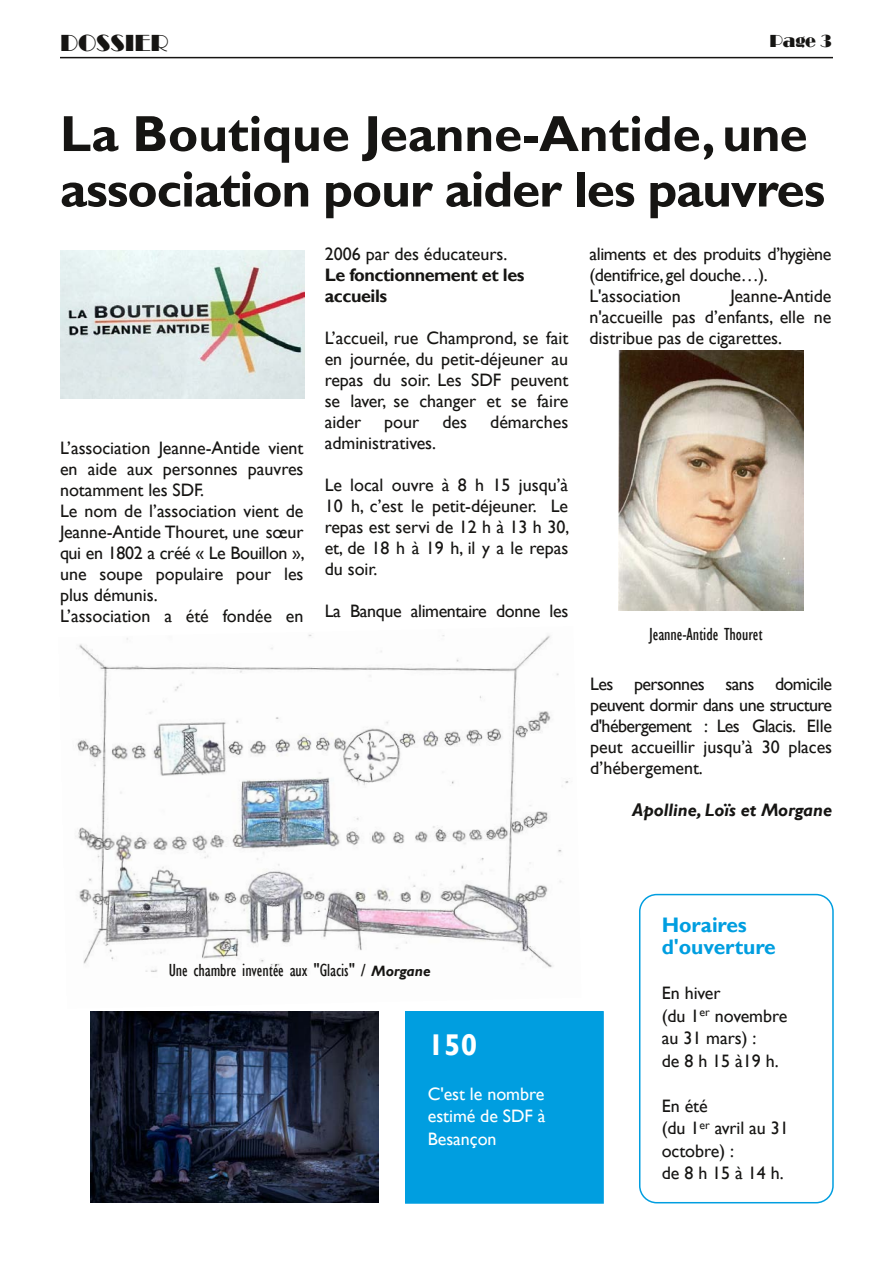
<style>
.page{position:relative;width:893px;height:1263px;background:#fff}
.page>*{position:absolute;margin:0;border:0;box-sizing:border-box;transform-origin:0 0}
.t1{font:700 51px/55.5px "Gill Sans";letter-spacing:-.02em;color:#161513}
.t2{font:700 30px "Gill Sans";color:#fff}
.t3{font:24px "Broadway";color:#161513}
.t4{font:700 21px/22.5px "Gill Sans";letter-spacing:-.005em;color:#009ee0}
.t5{font:18px/21px "Gill Sans";color:#161513;text-align:justify}
.t6{font:18px/21px "Gill Sans";letter-spacing:-.02em;color:#161513}
.t7{font:18px "Gill Sans MT Condensed";letter-spacing:-.005em;color:#161513}
.t8{font:18px/22.5px "Gill Sans";color:#fff;text-align:justify}
.t9{font:700 18px/21px "Gill Sans";letter-spacing:-.025em;color:#161513}
.t10{font:italic 700 18px "Gill Sans";color:#161513}
.t11{font:18px "Broadway";color:#161513}
.s1{font-family:"Gill Sans";font-weight:700;font-style:italic;font-size:15px}
</style>
<div class="page">
<img style="left:618px;top:350px;width:185px;height:261px">
<hr style="left:60px;top:57px;width:773px;height:1px;background:#161513">
<img style="left:75px;top:634px;width:494px;height:338px">
<div style="left:406px;top:1012px;width:197px;height:191px;background:#009ee0"></div>
<div style="left:405px;top:1011px;width:199px;height:193px;border:2px solid #009ee0"></div>
<div style="left:639px;top:894px;width:195px;height:309px;border:2px solid #009ee0;border-radius:17px"></div>
<img style="left:60px;top:250px;width:244px;height:148px">
<img style="left:91px;top:1011px;width:288px;height:192px">
<h3 class="t3" style="left:60px;top:29px;width:110px">DOSSIER</h3>
<p class="t11" style="left:769px;top:31px;width:64px">Page 3</p>
<h1 class="t1" style="left:60px;top:107px;width:767px">La Boutique Jeanne-Antide, une association pour aider les pauvres</h1>
<p class="t5" style="left:60px;top:437px;width:246px;text-align:left">L’association Jeanne-Antide vient en aide aux personnes pauvres notamment les SDF.<br>Le nom de l’association vient de<br>Jeanne-Antide Thouret, une sœur qui en 1802 a créé « Le Bouillon », une soupe populaire pour les plus démunis.<br>L’association a été fondée en</p>
<p class="t5" style="left:325px;top:244px;width:184px">2006 par des éducateurs.</p>
<p class="t9" style="left:325px;top:265px;width:201px">Le fonctionnement et les accueils</p>
<p class="t5" style="left:325px;top:328px;width:245px">L’accueil, rue Champrond, se fait en journée, du petit-déjeuner au repas du soir. Les SDF peuvent se laver, se changer et se faire aider</p>
<p class="t5" style="left:384px;top:412px;width:37px">pour</p>
<p class="t5" style="left:442px;top:412px;width:26px">des</p>
<p class="t5" style="left:490px;top:412px;width:80px">démarches</p>
<p class="t5" style="left:325px;top:433px;width:113px">administratives.</p>
<p class="t5" style="left:325px;top:475px;width:246px">Le local ouvre à 8 h 15 jusqu’à 10 h, c’est le petit-déjeuner. Le repas est servi de 12 h à 13 h 30, et, de 18 h à 19 h, il y a le repas du soir.</p>
<p class="t6" style="left:325px;top:601px;width:245px">La Banque alimentaire donne les</p>
<p class="t6" style="left:589px;top:244px;width:244px">aliments et des produits d’hygiène (dentifrice, gel douche…).<br>L'association</p>
<p class="t5" style="left:589px;top:286px;width:244px;text-indent:141px">Jeanne-Antide n'accueille pas d’enfants, elle ne distribue pas de cigarettes.</p>
<p class="t7" style="left:649px;top:623px;width:115px">Jeanne-Antide Thouret</p>
<p class="t5" style="left:590px;top:673px;width:243px">Les personnes sans domicile peuvent dormir dans une structure d'hébergement : Les Glacis. Elle peut accueillir jusqu’à 30 places d’hébergement.</p>
<p class="t10" style="left:632px;top:799px;width:201px">Apolline, Loïs et Morgane</p>
<p class="t7" style="left:169px;top:959px;width:264px">Une chambre inventée aux "Glacis" / <span class="s1">Morgane</span></p>
<h2 class="t2" style="left:428px;top:1026px;width:51px">150</h2>
<p class="t8" style="left:428px;top:1082px;width:119px">C'est le nombre estimé de SDF à Besançon</p>
<p class="t4" style="left:662px;top:914px;width:116px">Horaires d'ouverture</p>
<p class="t5" style="left:662px;top:982px;width:127px;line-height:22.5px;text-align:left">En hiver<br>(du 1<sup>er</sup> novembre au 31 mars) :<br>de 8 h 15 à19 h.</p>
<p class="t5" style="left:662px;top:1095px;width:129px;line-height:22.5px;text-align:left">En été<br>(du 1<sup>er</sup> avril au 31 octobre) :<br>de 8 h 15 à 14 h.</p>
</div>
